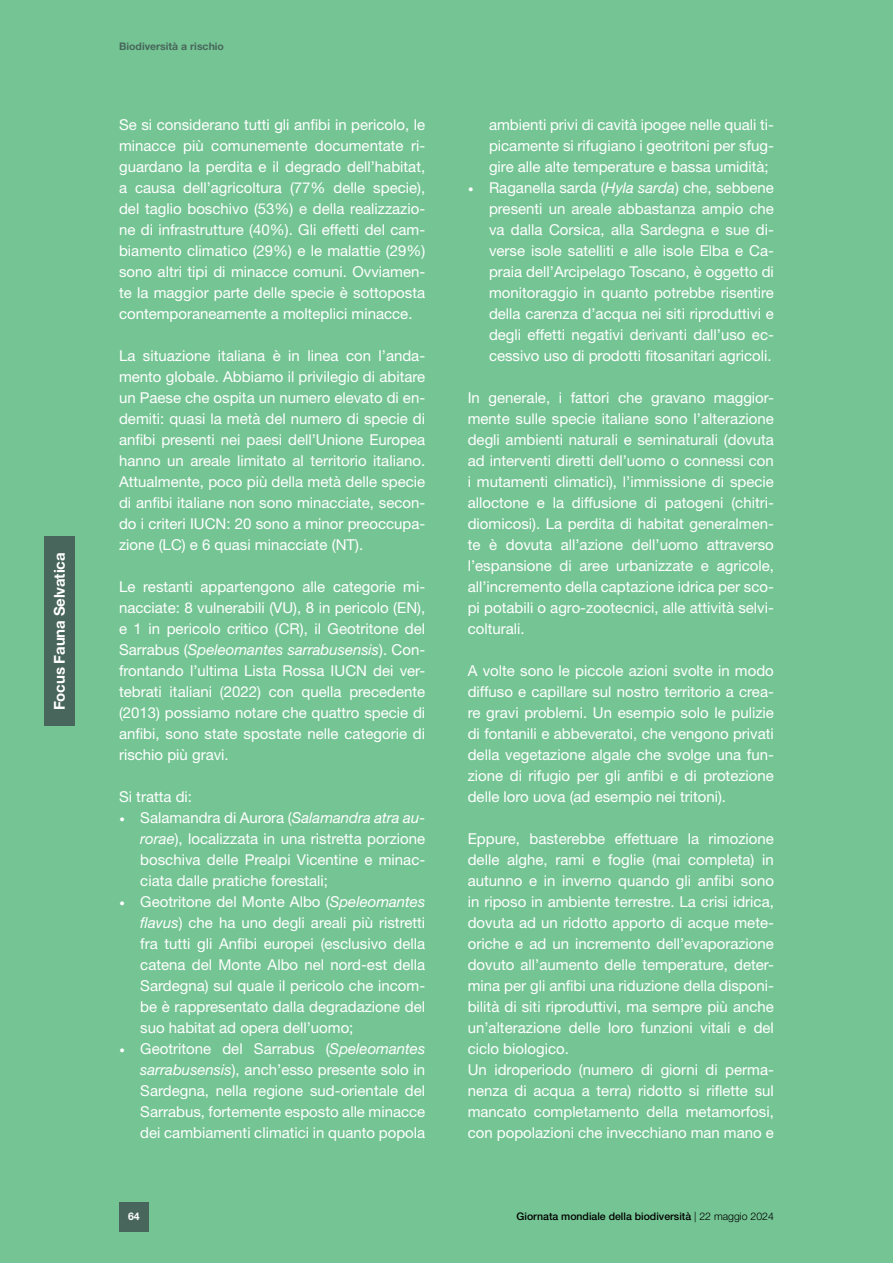
<style>
.page{position:relative;width:893px;height:1263px;background:#75c594}
.page>*{position:absolute;margin:0;border:0;box-sizing:border-box;transform-origin:0 0}
.t1{font:15px/21px "Helvetica Neue LT Std";color:#fff;text-align:justify}
.t2{font:700 15px "Helvetica Neue LT Std";letter-spacing:-.01em;color:#fff}
.t3{font:500 10.5px "Helvetica Neue LT Std";color:#000}
.t4{font:700 10.5px "Helvetica Neue LT Std";color:#48665b}
.t5{font:700 10.5px "Helvetica Neue LT Std";color:#fff}
.s1{font-style:italic}
.s2{font-weight:900;font-stretch:expanded}
.s3{font-weight:300}
</style>
<div class="page">
<div style="left:119px;top:1202px;width:30px;height:29px;background:#48665b"></div>
<div style="left:44px;top:537px;width:31px;height:189px;background:#48665b"></div>
<p class="t2" style="left:50px;top:710px;width:159px;rotate:-90deg">Focus Fauna Selvatica</p>
<p class="t4" style="left:119px;top:40px;width:106px">Biodiversità a rischio</p>
<p class="t1" style="left:119px;top:114px;width:308px">Se si considerano tutti gli anfibi in pericolo, le minacce più comunemente documentate ri&shy;guardano la perdita e il degrado dell’habitat, a causa dell’agricoltura (77% delle specie), del taglio boschivo (53%) e della realizzazio&shy;ne di infrastrutture (40%). Gli effetti del cam&shy;biamento climatico (29%) e le malattie (29%) sono altri tipi di minacce comuni. Ovviamen&shy;te la maggior parte delle specie è sottoposta contemporaneamente a molteplici minacce.</p>
<p class="t1" style="left:119px;top:345px;width:308px">La situazione italiana è in linea con l’anda&shy;mento globale. Abbiamo il privilegio di abitare un Paese che ospita un numero elevato di en&shy;demiti: quasi la metà del numero di specie di anfibi presenti nei paesi dell’Unione Europea hanno un areale limitato al territorio italiano.<br>Attualmente, poco più della metà delle specie di anfibi italiane non sono minacciate, secon&shy;do i criteri IUCN: 20 sono a minor preoccupa&shy;zione (LC) e 6 quasi minacciate (NT).</p>
<p class="t1" style="left:119px;top:576px;width:308px">Le restanti appartengono alle categorie mi&shy;nacciate: 8 vulnerabili (VU), 8 in pericolo (EN), e 1 in pericolo critico (CR), il Geotritone del Sarrabus (<span class="s1">Speleomantes sarrabusensis</span>). Con&shy;frontando l’ultima Lista Rossa IUCN dei ver&shy;tebrati italiani (2022) con quella precedente (2013) possiamo notare che quattro specie di anfibi, sono state spostate nelle categorie di rischio più gravi.</p>
<p class="t1" style="left:119px;top:786px;width:75px">Si tratta di:</p>
<p class="t1" style="left:119px;top:807px;width:308px"><span class="s2">·</span> Salamandra di Aurora (<span class="s1">Salamandra atra au-</span></p>
<p class="t1" style="left:140px;top:828px;width:286px"><span class="s1">rorae</span>), localizzata in una ristretta porzione</p>
<p class="t1" style="left:140px;top:849px;width:286px">boschiva delle Prealpi Vicentine e minac-</p>
<p class="t1" style="left:140px;top:870px;width:189px">ciata dalle pratiche forestali;</p>
<p class="t1" style="left:119px;top:891px;width:308px"><span class="s2">·</span> Geotritone del Monte Albo (<span class="s1">Speleomantes</span></p>
<p class="t1" style="left:140px;top:912px;width:286px"><span class="s1">flavus</span>) che ha uno degli areali più ristretti</p>
<p class="t1" style="left:140px;top:933px;width:286px">fra tutti gli Anfibi europei (esclusivo della</p>
<p class="t1" style="left:140px;top:954px;width:286px">catena del Monte Albo nel nord-est della</p>
<p class="t1" style="left:140px;top:975px;width:286px">Sardegna) sul quale il pericolo che incom-</p>
<p class="t1" style="left:140px;top:996px;width:286px">be è rappresentato dalla degradazione del</p>
<p class="t1" style="left:140px;top:1017px;width:215px">suo habitat ad opera dell’uomo;</p>
<p class="t1" style="left:119px;top:1038px;width:308px"><span class="s2">·</span> Geotritone del Sarrabus (<span class="s1">Speleomantes</span></p>
<p class="t1" style="left:140px;top:1059px;width:286px"><span class="s1">sarrabusensis</span>), anch’esso presente solo in</p>
<p class="t1" style="left:140px;top:1080px;width:286px">Sardegna, nella regione sud-orientale del</p>
<p class="t1" style="left:140px;top:1101px;width:286px">Sarrabus, fortemente esposto alle minacce</p>
<p class="t1" style="left:140px;top:1122px;width:286px">dei cambiamenti climatici in quanto popola</p>
<p class="t1" style="left:489px;top:114px;width:286px">ambienti privi di cavità ipogee nelle quali ti-</p>
<p class="t1" style="left:489px;top:135px;width:286px">picamente si rifugiano i geotritoni per sfug-</p>
<p class="t1" style="left:489px;top:156px;width:281px">gire alle alte temperature e bassa umidità;</p>
<p class="t1" style="left:468px;top:177px;width:308px"><span class="s2">·</span> Raganella sarda (<span class="s1">Hyla sarda</span>) che, sebbene</p>
<p class="t1" style="left:489px;top:198px;width:286px">presenti un areale abbastanza ampio che</p>
<p class="t1" style="left:489px;top:219px;width:286px">va dalla Corsica, alla Sardegna e sue di-</p>
<p class="t1" style="left:489px;top:240px;width:286px">verse isole satelliti e alle isole Elba e Ca-</p>
<p class="t1" style="left:489px;top:261px;width:286px">praia dell’Arcipelago Toscano, è oggetto di</p>
<p class="t1" style="left:489px;top:282px;width:286px">monitoraggio in quanto potrebbe risentire</p>
<p class="t1" style="left:489px;top:303px;width:286px">della carenza d’acqua nei siti riproduttivi e</p>
<p class="t1" style="left:489px;top:324px;width:286px">degli effetti negativi derivanti dall’uso ec-</p>
<p class="t1" style="left:489px;top:345px;width:284px">cessivo uso di prodotti fitosanitari agricoli.</p>
<p class="t1" style="left:468px;top:387px;width:308px">In generale, i fattori che gravano maggior&shy;mente sulle specie italiane sono l’alterazione degli ambienti naturali e seminaturali (dovuta ad interventi diretti dell’uomo o connessi con i mutamenti climatici), l’immissione di specie alloctone e la diffusione di patogeni (chitri&shy;diomicosi). La perdita di habitat generalmen&shy;te è dovuta all’azione dell’uomo attraverso l’espansione di aree urbanizzate e agricole, all’incremento della captazione idrica per sco&shy;pi potabili o agro-zootecnici, alle attività selvi&shy;colturali.</p>
<p class="t1" style="left:468px;top:660px;width:308px">A volte sono le piccole azioni svolte in modo diffuso e capillare sul nostro territorio a crea&shy;re gravi problemi. Un esempio solo le pulizie di fontanili e abbeveratoi, che vengono privati della vegetazione algale che svolge una fun&shy;zione di rifugio per gli anfibi e di protezione delle loro uova (ad esempio nei tritoni).</p>
<p class="t1" style="left:468px;top:828px;width:308px;text-align:left">Eppure, basterebbe effettuare la rimozione delle alghe, rami e foglie (mai completa) in autunno e in inverno quando gli anfibi sono in riposo in ambiente terrestre. La crisi idrica, dovuta ad un ridotto apporto di acque mete&shy;oriche e ad un incremento dell’evaporazione dovuto all’aumento delle temperature, deter&shy;mina per gli anfibi una riduzione della disponi&shy;bilità di siti riproduttivi, ma sempre più anche un’alterazione delle loro funzioni vitali e del ciclo biologico.<br>Un idroperiodo (numero di giorni di perma&shy;nenza di acqua a terra) ridotto si riflette sul mancato completamento della metamorfosi, con popolazioni che invecchiano man mano e</p>
<p class="t5" style="left:128px;top:1210px;width:13px">64</p>
<p class="t3" style="left:516px;top:1210px;width:259px">Giornata mondiale della biodiversità <span class="s3">| 22 maggio 2024</span></p>
</div>
